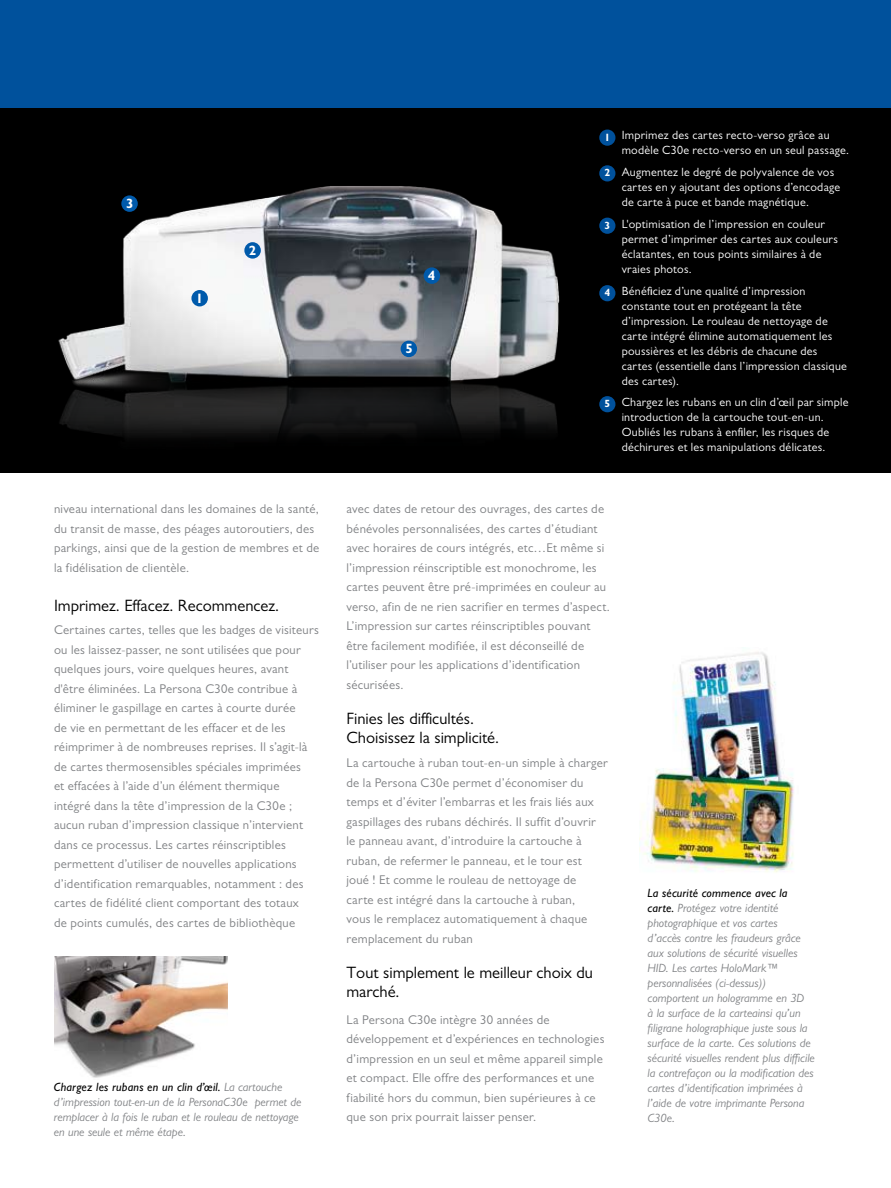
<style>
.page{position:relative;width:891px;height:1188px;background:#fff}
.page>*{position:absolute;margin:0;border:0;box-sizing:border-box;transform-origin:0 0}
.t1{font:16.5px/19.5px "Gill Sans MT Pro";color:#000}
.t2{font:700 13.5px "Gill Sans MT Pro";color:#fff}
.t3{font:12.75px/19.5px "Gill Sans MT Pro";letter-spacing:.02em;color:#808285}
.t4{font:12px/15px "Gill Sans MT Pro";letter-spacing:.02em;color:#fff}
.t5{font:italic 12px/15px "Gill Sans MT Pro";color:#808285}
.t6{font:700 10.5px "Gill Sans MT Pro";color:#fff}
.s1{font-weight:500;color:#000}
</style>
<div class="page">
<div style="left:0;top:108px;width:891px;height:365px;background:#000"></div>
<img style="left:58px;top:186px;width:502px;height:251px">
<div style="left:191px;top:290px;width:17px;height:16px;background:#005aab;border-radius:50%"></div>
<div style="left:121px;top:195px;width:17px;height:17px;background:#005aab;border-radius:50%"></div>
<div style="left:424px;top:267px;width:16px;height:17px;background:#005aab;border-radius:50%"></div>
<div style="left:401px;top:341px;width:16px;height:16px;background:#005aab;border-radius:50%"></div>
<div style="left:244px;top:242px;width:17px;height:17px;background:#005aab;border-radius:50%"></div>
<div style="left:599px;top:130px;width:16px;height:16px;background:#00519c;border-radius:50%"></div>
<div style="left:599px;top:285px;width:16px;height:16px;background:#00519c;border-radius:50%"></div>
<div style="left:599px;top:218px;width:16px;height:16px;background:#00519c;border-radius:50%"></div>
<div style="left:599px;top:165px;width:16px;height:16px;background:#00519c;border-radius:50%"></div>
<div style="left:599px;top:396px;width:16px;height:16px;background:#00519c;border-radius:50%"></div>
<img style="left:54px;top:956px;width:174px;height:122px">
<div style="left:0;top:0;width:891px;height:108px;background:#00519c"></div>
<img style="left:643px;top:652px;width:151px;height:221px">
<p class="t2" style="left:126px;top:195px;width:9px">3</p>
<p class="t2" style="left:196px;top:290px;width:9px">1</p>
<p class="t2" style="left:249px;top:242px;width:9px">2</p>
<p class="t3" style="left:54px;top:499px;width:267px">niveau international dans les domaines de la santé, du transit de masse, des péages autoroutiers, des parkings, ainsi que de la gestion de membres et de la fidélisation de clientèle.</p>
<p class="t1" style="left:54px;top:596px;width:227px">Imprimez. Effacez. Recommencez.</p>
<p class="t3" style="left:54px;top:620px;width:267px">Certaines cartes, telles que les badges de visiteurs ou les laissez-passer, ne sont utilisées que pour quelques jours, voire quelques heures, avant d'être éliminées. La Persona C30e contribue à éliminer le gaspillage en cartes à courte durée<br>de vie en permettant de les effacer et de les réimprimer à de nombreuses reprises. Il s’agit-là de cartes thermosensibles spéciales imprimées<br>et effacées à l’aide d’un élément thermique intégré dans la tête d’impression de la C30e ; aucun ruban d’impression classique n’intervient dans ce processus. Les cartes réinscriptibles permettent d’utiliser de nouvelles applications d’identification remarquables, notamment : des cartes de fidélité client comportant des totaux<br>de points cumulés, des cartes de bibliothèque</p>
<p class="t5" style="left:54px;top:1080px;width:249px"><span class="s1">Chargez les rubans en un clin d’œil.</span> La cartouche d’impression tout-en-un de la PersonaC30e permet de remplacer à la fois le ruban et le rouleau de nettoyage en une seule et même étape.</p>
<p class="t2" style="left:428px;top:267px;width:9px">4</p>
<p class="t2" style="left:405px;top:340px;width:9px">5</p>
<p class="t6" style="left:604px;top:131px;width:7px">1</p>
<p class="t6" style="left:604px;top:166px;width:7px">2</p>
<p class="t6" style="left:604px;top:219px;width:7px">3</p>
<p class="t6" style="left:604px;top:286px;width:7px">4</p>
<p class="t6" style="left:604px;top:397px;width:7px">5</p>
<p class="t4" style="left:622px;top:128px;width:229px">Imprimez des cartes recto-verso grâce au modèle C30e recto-verso en un seul passage.</p>
<p class="t4" style="left:622px;top:165px;width:220px">Augmentez le degré de polyvalence de vos cartes en y ajoutant des options d’encodage de carte à puce et bande magnétique.</p>
<p class="t4" style="left:622px;top:216px;width:218px">L'optimisation de l’impression en couleur permet d’imprimer des cartes aux couleurs éclatantes, en tous points similaires à de vraies photos.</p>
<p class="t4" style="left:622px;top:283px;width:227px">Bénéficiez d’une qualité d’impression constante tout en protégeant la tête d’impression. Le rouleau de nettoyage de carte intégré élimine automatiquement les poussières et les débris de chacune des cartes (essentielle dans l’impression classique des cartes).</p>
<p class="t4" style="left:622px;top:395px;width:228px">Chargez les rubans en un clin d’œil par simple introduction de la cartouche tout-en-un.<br>Oubliés les rubans à enfiler, les risques de déchirures et les manipulations délicates.</p>
<p class="t3" style="left:346px;top:499px;width:265px">avec dates de retour des ouvrages, des cartes de bénévoles personnalisées, des cartes d’étudiant avec horaires de cours intégrés, etc…Et même si l’impression réinscriptible est monochrome, les cartes peuvent être pré-imprimées en couleur au verso, afin de ne rien sacrifier en termes d’aspect.<br>L’impression sur cartes réinscriptibles pouvant être facilement modifiée, il est déconseillé de l’utiliser pour les applications d’identification sécurisées.</p>
<p class="t1" style="left:346px;top:708px;width:154px">Finies les difficultés.<br>Choisissez la simplicité.</p>
<p class="t3" style="left:346px;top:753px;width:263px">La cartouche à ruban tout-en-un simple à charger de la Persona C30e permet d’économiser du temps et d’éviter l’embarras et les frais liés aux gaspillages des rubans déchirés. Il suffit d’ouvrir<br>le panneau avant, d’introduire la cartouche à ruban, de refermer le panneau, et le tour est<br>joué ! Et comme le rouleau de nettoyage de<br>carte est intégré dans la cartouche à ruban,<br>vous le remplacez automatiquement à chaque remplacement du ruban</p>
<p class="t1" style="left:346px;top:962px;width:248px">Tout simplement le meilleur choix du marché.</p>
<p class="t3" style="left:346px;top:1009px;width:259px">La Persona C30e intègre 30 années de développement et d’expériences en technologies d’impression en un seul et même appareil simple et compact. Elle offre des performances et une fiabilité hors du commun, bien supérieures à ce que son prix pourrait laisser penser.</p>
<p class="t5" style="left:648px;top:885px;width:169px"><span class="s1">La sécurité commence avec la carte.</span> Protégez votre identité photographique et vos cartes<br>d’accès contre les fraudeurs grâce aux solutions de sécurité visuelles<br>HID. Les cartes HoloMark™ personnalisées (ci-dessus)) comportent un hologramme en 3D<br>à la surface de la carteainsi qu’un filigrane holographique juste sous la surface de la carte. Ces solutions de sécurité visuelles rendent plus difficile la contrefaçon ou la modification des cartes d’identification imprimées à l’aide de votre imprimante Persona<br>C30e.</p>
</div>
